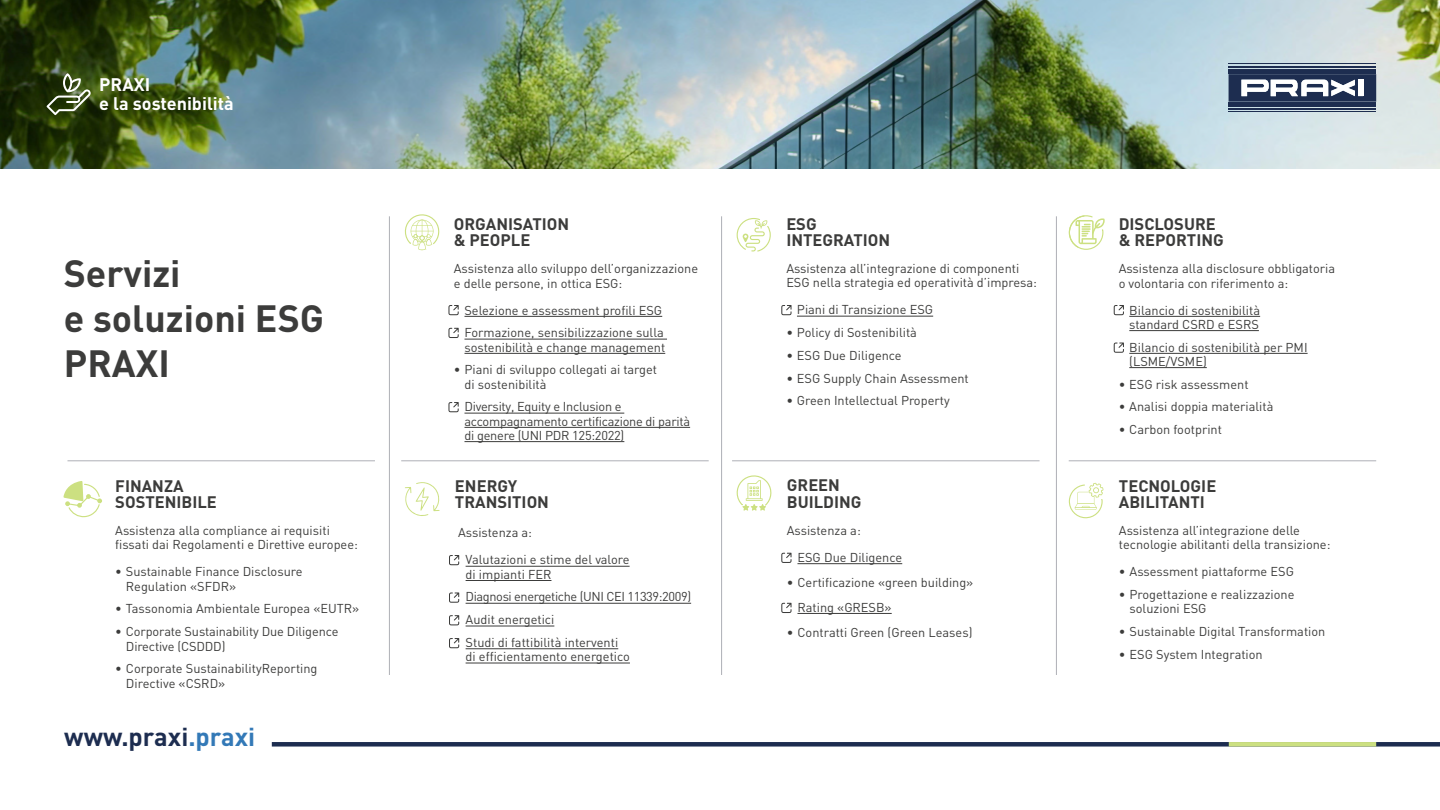
<style>
.page{position:relative;width:1440px;height:810px;background:#fff}
.page>*{position:absolute;margin:0;border:0;box-sizing:border-box;transform-origin:0 0}
.t1{font:700 37.5px/45px "DIN";color:#3c3c3b}
.t2{font:700 25.5px "DIN";color:#1d2d50}
.t3{font:700 18px/19.5px "DIN";color:#fff}
.t4{font:700 16.5px/16.5px "DIN";color:#3c3c3b}
.t5{font:12.75px/14.2px "DIN";color:#3c3c3b}
.t6{font:12.75px/14.2px "DIN";letter-spacing:-.02em;color:#3c3c3b}
.t7{font:12.75px "DIN";letter-spacing:-.03em;color:#3c3c3b}
.s1{color:#3379b7}
</style>
<div class="page">
<img style="left:0;top:0;width:1440px;height:169px">
<svg style="left:47px;top:73px;width:44px;height:42px"></svg>
<hr style="left:1228px;top:71px;width:148px;height:3px;background:#1d2d50">
<hr style="left:1228px;top:69px;width:148px;height:2px;background:#1d2d50">
<hr style="left:1228px;top:66px;width:148px;height:1px;background:#1d2d50">
<hr style="left:1228px;top:64px;width:148px;height:1px;background:#1d2d50">
<hr style="left:1228px;top:102px;width:148px;height:2px;background:#1d2d50">
<hr style="left:1228px;top:105px;width:148px;height:2px;background:#1d2d50">
<hr style="left:1228px;top:108px;width:148px;height:2px;background:#1d2d50">
<hr style="left:1228px;top:112px;width:148px;height:1px;background:#1d2d50">
<svg style="left:1228px;top:74px;width:148px;height:28px"></svg>
<div style="left:272px;top:742px;width:1168px;height:5px;background:#1d2d50"></div>
<div style="left:1229px;top:742px;width:147px;height:5px;background:#cce081"></div>
<hr style="left:1129px;top:316px;width:131px;height:1px;background:#3c3c3b">
<hr style="left:1129px;top:330px;width:130px;height:1px;background:#3c3c3b">
<hr style="left:1129px;top:353px;width:179px;height:1px;background:#3c3c3b">
<hr style="left:1129px;top:367px;width:78px;height:1px;background:#3c3c3b">
<svg style="left:1068px;top:215px;width:37px;height:35px"></svg>
<hr style="left:797px;top:316px;width:136px;height:1px;background:#3c3c3b">
<svg style="left:736px;top:218px;width:35px;height:34px"></svg>
<svg style="left:736px;top:475px;width:36px;height:36px"></svg>
<hr style="left:797px;top:563px;width:105px;height:1px;background:#3c3c3b">
<hr style="left:797px;top:613px;width:95px;height:1px;background:#3c3c3b">
<svg style="left:63px;top:481px;width:39px;height:37px"></svg>
<hr style="left:466px;top:566px;width:164px;height:1px;background:#3c3c3b">
<hr style="left:466px;top:580px;width:85px;height:1px;background:#3c3c3b">
<hr style="left:466px;top:603px;width:225px;height:1px;background:#3c3c3b">
<hr style="left:466px;top:626px;width:88px;height:1px;background:#3c3c3b">
<hr style="left:466px;top:648px;width:152px;height:1px;background:#3c3c3b">
<hr style="left:466px;top:663px;width:164px;height:1px;background:#3c3c3b">
<svg style="left:405px;top:482px;width:35px;height:34px"></svg>
<svg style="left:1068px;top:483px;width:36px;height:36px"></svg>
<hr style="left:464px;top:316px;width:198px;height:1px;background:#3c3c3b">
<hr style="left:464px;top:339px;width:203px;height:1px;background:#3c3c3b">
<hr style="left:464px;top:353px;width:201px;height:1px;background:#3c3c3b">
<hr style="left:464px;top:413px;width:160px;height:1px;background:#3c3c3b">
<hr style="left:464px;top:427px;width:226px;height:1px;background:#3c3c3b">
<hr style="left:464px;top:441px;width:160px;height:1px;background:#3c3c3b">
<svg style="left:404px;top:214px;width:36px;height:36px"></svg>
<hr style="left:389px;top:216px;width:1px;height:459px;background:#aeb0b6">
<hr style="left:721px;top:216px;width:1px;height:459px;background:#aeb0b6">
<hr style="left:1056px;top:216px;width:1px;height:459px;background:#aeb0b6">
<hr style="left:401px;top:460px;width:308px;height:1px;background:#aeb0b6">
<hr style="left:732px;top:460px;width:308px;height:1px;background:#aeb0b6">
<hr style="left:67px;top:460px;width:308px;height:1px;background:#aeb0b6">
<hr style="left:1069px;top:460px;width:307px;height:1px;background:#aeb0b6">
<svg style="left:781px;top:305px;width:11px;height:10px"></svg>
<svg style="left:1113px;top:306px;width:10px;height:10px"></svg>
<svg style="left:1114px;top:305px;width:10px;height:10px"></svg>
<svg style="left:1113px;top:342px;width:11px;height:10px"></svg>
<svg style="left:1114px;top:343px;width:10px;height:10px"></svg>
<svg style="left:781px;top:553px;width:11px;height:10px"></svg>
<svg style="left:781px;top:603px;width:11px;height:10px"></svg>
<svg style="left:448px;top:305px;width:11px;height:10px"></svg>
<svg style="left:448px;top:328px;width:11px;height:10px"></svg>
<svg style="left:448px;top:402px;width:11px;height:10px"></svg>
<svg style="left:450px;top:555px;width:10px;height:11px"></svg>
<svg style="left:449px;top:555px;width:10px;height:10px"></svg>
<svg style="left:449px;top:592px;width:10px;height:11px"></svg>
<svg style="left:450px;top:615px;width:10px;height:11px"></svg>
<svg style="left:449px;top:615px;width:10px;height:10px"></svg>
<svg style="left:450px;top:638px;width:10px;height:11px"></svg>
<svg style="left:449px;top:638px;width:10px;height:10px"></svg>
<h3 class="t3" style="left:99px;top:74px;width:136px">PRAXI<br>e la sostenibilità</h3>
<h1 class="t1" style="left:64px;top:249px;width:262px">Servizi<br>e soluzioni ESG<br>PRAXI</h1>
<p class="t4" style="left:115px;top:477px;width:103px">FINANZA<br>SOSTENIBILE</p>
<p class="t5" style="left:115px;top:523px;width:244px">Assistenza alla compliance ai requisiti fissati dai Regolamenti e Direttive europee:</p>
<p class="t5" style="left:126px;top:565px;width:178px;text-indent:-11px">• Sustainable Finance Disclosure<br>Regulation «SFDR»</p>
<p class="t5" style="left:115px;top:602px;width:246px">• Tassonomia Ambientale Europea «EUTR»</p>
<p class="t5" style="left:126px;top:624px;width:214px;text-indent:-11px">• Corporate Sustainability Due Diligence<br>Directive (CSDDD)</p>
<p class="t5" style="left:126px;top:661px;width:193px;text-indent:-11px">• Corporate SustainabilityReporting<br>Directive «CSRD»</p>
<h2 class="t2" style="left:64px;top:720px;width:192px">www.praxi<span class="s1">.praxi</span></h2>
<p class="t4" style="left:454px;top:215px;width:117px">ORGANISATION &amp; PEOPLE</p>
<p class="t5" style="left:454px;top:261px;width:246px">Assistenza allo sviluppo dell’organizzazione e delle persone, in ottica ESG:</p>
<p class="t5" style="left:454px;top:303px;width:210px">• Selezione e assessment profili ESG</p>
<p class="t5" style="left:454px;top:325px;width:213px;text-align:right">• Formazione, sensibilizzazione sulla sostenibilità e change management</p>
<p class="t5" style="left:464px;top:362px;width:194px;text-indent:-11px">• Piani di sviluppo collegati ai target di sostenibilità</p>
<p class="t6" style="left:464px;top:399px;width:227px;text-indent:-11px">• Diversity, Equity e Inclusion e accompagnamento certificazione di parità di genere (UNI PDR 125:2022)</p>
<p class="t4" style="left:455px;top:477px;width:96px">ENERGY<br>TRANSITION</p>
<p class="t5" style="left:458px;top:526px;width:75px">Assistenza a:</p>
<p class="t5" style="left:466px;top:553px;width:166px;text-indent:-11px">• Valutazioni e stime del valore di impianti FER</p>
<p class="t7" style="left:455px;top:589px;width:238px">• Diagnosi energetiche (UNI CEI 11339:2009)</p>
<p class="t5" style="left:455px;top:612px;width:101px">• Audit energetici</p>
<p class="t5" style="left:466px;top:635px;width:166px;text-indent:-11px">• Studi di fattibilità interventi di efficientamento energetico</p>
<p class="t4" style="left:786px;top:215px;width:105px">ESG<br>INTEGRATION</p>
<p class="t5" style="left:786px;top:261px;width:252px">Assistenza all’integrazione di componenti<br>ESG nella strategia ed operatività d’impresa:</p>
<p class="t5" style="left:786px;top:302px;width:148px">• Piani di Transizione ESG</p>
<p class="t5" style="left:786px;top:325px;width:132px">• Policy di Sostenibilità</p>
<p class="t5" style="left:786px;top:348px;width:117px">• ESG Due Diligence</p>
<p class="t5" style="left:786px;top:371px;width:184px">• ESG Supply Chain Assessment</p>
<p class="t5" style="left:786px;top:393px;width:165px">• Green Intellectual Property</p>
<p class="t4" style="left:787px;top:476px;width:76px">GREEN<br>BUILDING</p>
<p class="t5" style="left:787px;top:523px;width:75px">Assistenza a:</p>
<p class="t5" style="left:787px;top:550px;width:117px">• ESG Due Diligence</p>
<p class="t5" style="left:787px;top:575px;width:188px">• Certificazione «green building»</p>
<p class="t5" style="left:787px;top:600px;width:106px">• Rating «GRESB»</p>
<p class="t5" style="left:787px;top:625px;width:187px">• Contratti Green (Green Leases)</p>
<p class="t4" style="left:1119px;top:215px;width:107px">DISCLOSURE &amp; REPORTING</p>
<p class="t5" style="left:1119px;top:261px;width:218px">Assistenza alla disclosure obbligatoria o volontaria con riferimento a:</p>
<p class="t5" style="left:1119px;top:303px;width:143px;text-align:right">• Bilancio di sostenibilità standard CSRD e ESRS</p>
<p class="t5" style="left:1129px;top:340px;width:180px;text-indent:-11px">• Bilancio di sostenibilità per PMI (LSME/VSME)</p>
<p class="t5" style="left:1119px;top:377px;width:131px">• ESG risk assessment</p>
<p class="t5" style="left:1119px;top:399px;width:156px">• Analisi doppia materialità</p>
<p class="t5" style="left:1119px;top:422px;width:105px">• Carbon footprint</p>
<p class="t4" style="left:1119px;top:477px;width:99px">TECNOLOGIE<br>ABILITANTI</p>
<p class="t5" style="left:1119px;top:523px;width:213px">Assistenza all’integrazione delle tecnologie abilitanti della transizione:</p>
<p class="t5" style="left:1119px;top:565px;width:177px">• Assessment piattaforme ESG</p>
<p class="t5" style="left:1130px;top:587px;width:166px;text-indent:-11px">• Progettazione e realizzazione soluzioni ESG</p>
<p class="t5" style="left:1119px;top:624px;width:208px">• Sustainable Digital Transformation</p>
<p class="t5" style="left:1119px;top:647px;width:145px">• ESG System Integration</p>
</div>
